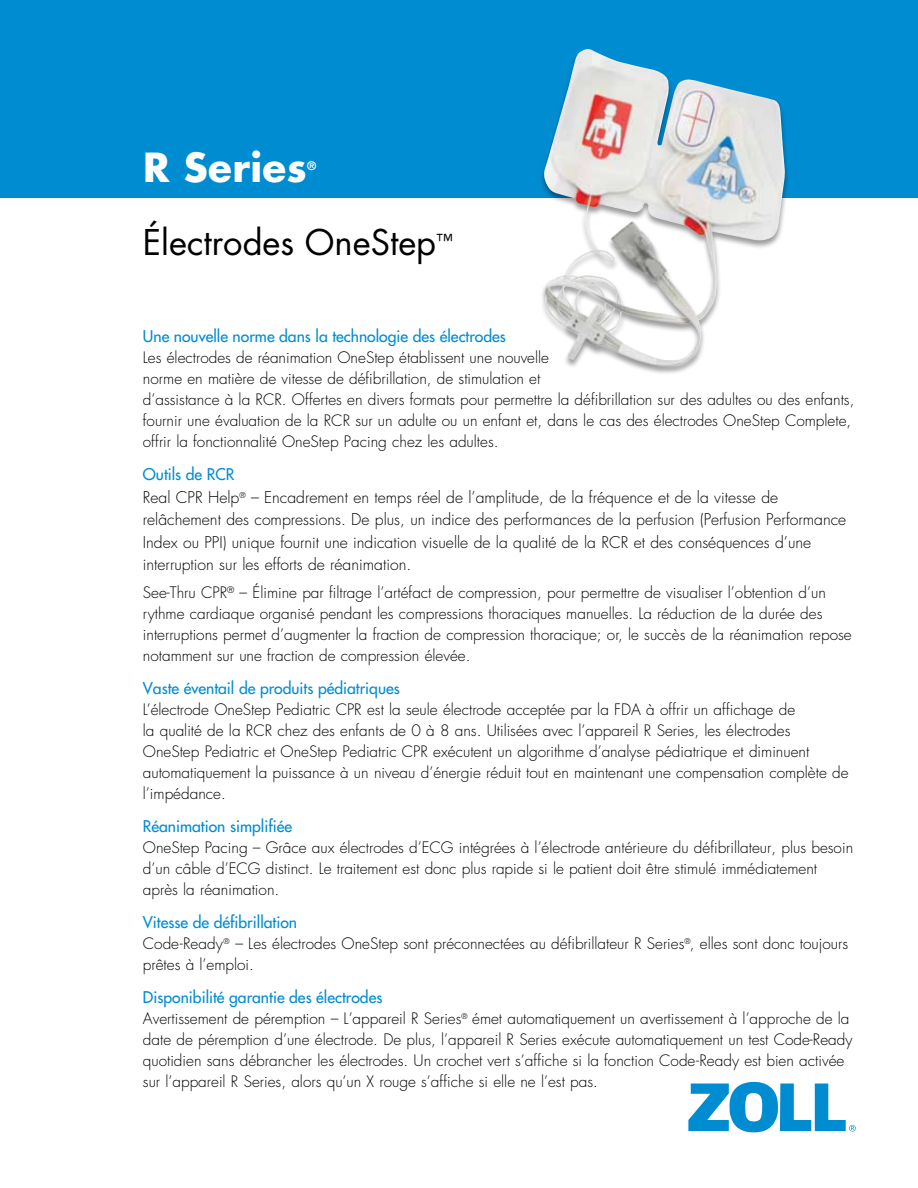
<style>
.page{position:relative;width:918px;height:1188px;background:#fff}
.page>*{position:absolute;margin:0;border:0;box-sizing:border-box;transform-origin:0 0}
.t1{font:700 39px "Futura Std";letter-spacing:.01em;color:#fff}
.t2{font:34.5px "Futura Std";color:#000}
.t3{font:300 15.75px/22.5px "Futura Std";color:#000}
.t4{font:500 15.75px "Futura Std";color:#008cd1}
.t5{font:300 15.3px/21px "Futura Std";color:#000}
.t6{font:700 11.4px "Futura Std";color:#fff}
.s1{font-weight:500;color:#008cd1}
</style>
<div class="page">
<div style="left:0;top:0;width:918px;height:197px;background:#008cd1"></div>
<div style="left:539px;top:49px;width:251px;height:326px;background:#000;opacity:.4"></div>
<img style="left:542px;top:49px;width:243px;height:317px">
<svg style="left:688px;top:1082px;width:168px;height:50px"></svg>
<h1 class="t1" style="left:143px;top:142px;width:165px">R Series</h1>
<p class="t6" style="left:307px;top:158px;width:11px">®</p>
<h2 class="t2" style="left:143px;top:221px;width:311px">Électrodes OneStep<sup>™</sup></h2>
<p class="t4" style="left:143px;top:327px;width:365px">Une nouvelle norme dans la technologie des électrodes</p>
<p class="t5" style="left:143px;top:348px;width:713px">Les électrodes de réanimation OneStep établissent une nouvelle<br>norme en matière de vitesse de défibrillation, de stimulation et<br>d’assistance à la RCR. Offertes en divers formats pour permettre la défibrillation sur des adultes ou des enfants, fournir une évaluation de la RCR sur un adulte ou un enfant et, dans le cas des électrodes OneStep Complete, offrir la fonctionnalité OneStep Pacing chez les adultes.</p>
<p class="t3" style="left:143px;top:464px;width:705px"><span class="s1">Outils de RCR<br></span>Real CPR Help<sup>®</sup> – Encadrement en temps réel de l’amplitude, de la fréquence et de la vitesse de relâchement des compressions. De plus, un indice des performances de la perfusion (Perfusion Performance Index ou PPI) unique fournit une indication visuelle de la qualité de la RCR et des conséquences d’une interruption sur les efforts de réanimation.</p>
<p class="t5" style="left:143px;top:582px;width:710px">See-Thru CPR<sup>®</sup> – Élimine par filtrage l’artéfact de compression, pour permettre de visualiser l’obtention d’un rythme cardiaque organisé pendant les compressions thoraciques manuelles. La réduction de la durée des interruptions permet d’augmenter la fraction de compression thoracique; or, le succès de la réanimation repose notamment sur une fraction de compression élevée.</p>
<p class="t4" style="left:143px;top:678px;width:258px">Vaste éventail de produits pédiatriques</p>
<p class="t5" style="left:143px;top:699px;width:707px">L’électrode OneStep Pediatric CPR est la seule électrode acceptée par la FDA à offrir un affichage de<br>la qualité de la RCR chez des enfants de 0 à 8 ans. Utilisées avec l’appareil R Series, les électrodes OneStep Pediatric et OneStep Pediatric CPR exécutent un algorithme d’analyse pédiatrique et diminuent automatiquement la puissance à un niveau d’énergie réduit tout en maintenant une compensation complète de l’impédance.</p>
<p class="t4" style="left:143px;top:816px;width:151px">Réanimation simplifiée</p>
<p class="t5" style="left:143px;top:837px;width:712px">OneStep Pacing – Grâce aux électrodes d’ECG intégrées à l’électrode antérieure du défibrillateur, plus besoin d’un câble d’ECG distinct. Le traitement est donc plus rapide si le patient doit être stimulé immédiatement après la réanimation.</p>
<p class="t4" style="left:143px;top:912px;width:156px">Vitesse de défibrillation</p>
<p class="t5" style="left:143px;top:933px;width:707px">Code-Ready<sup>®</sup> – Les électrodes OneStep sont préconnectées au défibrillateur R Series<sup>®</sup>, elles sont donc toujours prêtes à l’emploi.</p>
<p class="t4" style="left:143px;top:987px;width:241px">Disponibilité garantie des électrodes</p>
<p class="t5" style="left:143px;top:1008px;width:711px">Avertissement de péremption – L’appareil R Series<sup>®</sup> émet automatiquement un avertissement à l’approche de la date de péremption d’une électrode. De plus, l’appareil R Series exécute automatiquement un test Code-Ready quotidien sans débrancher les électrodes. Un crochet vert s’affiche si la fonction Code-Ready est bien activée sur l’appareil R Series, alors qu’un X rouge s’affiche si elle ne l’est pas.</p>
</div>
